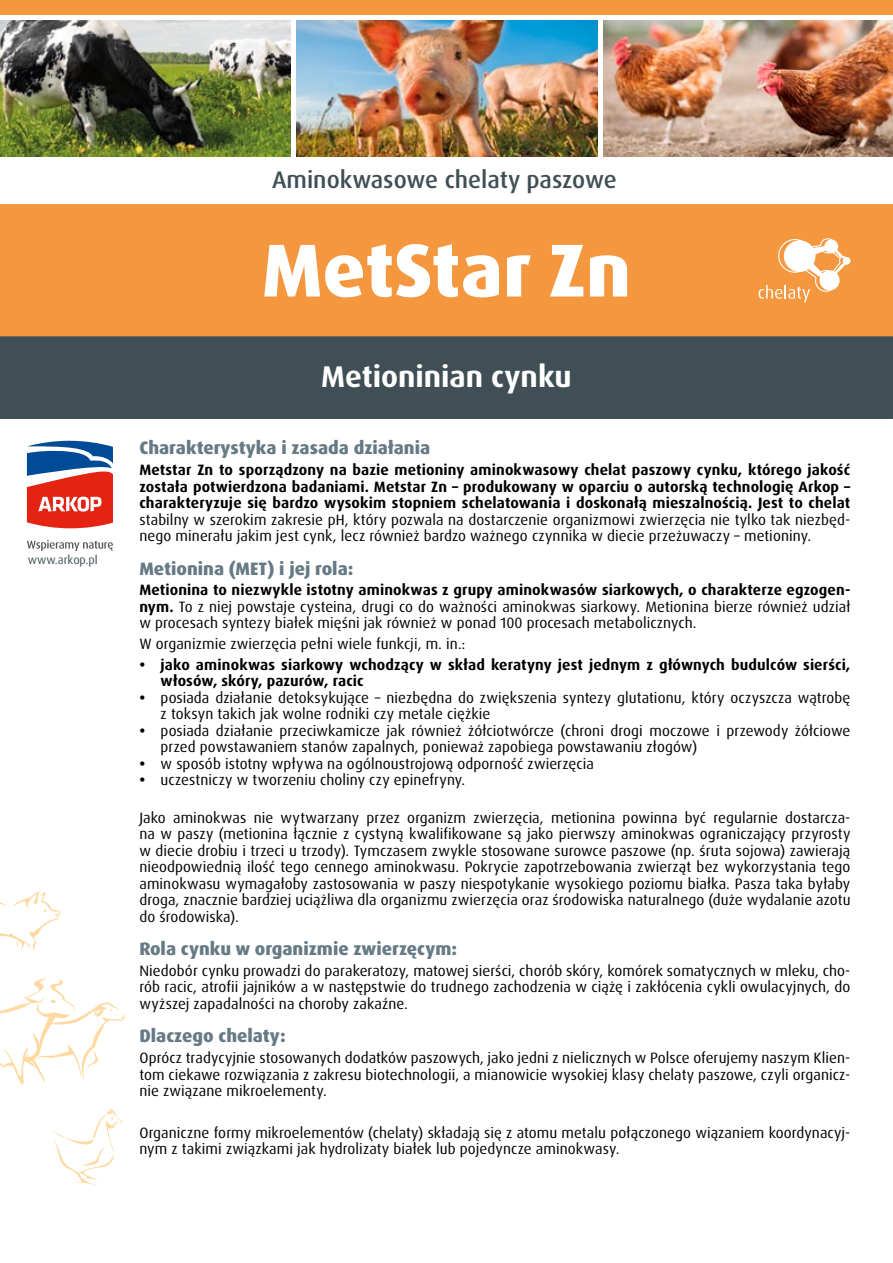
<style>
.page{position:relative;width:893px;height:1263px;background:#fff}
.page>*{position:absolute;margin:0;border:0;box-sizing:border-box;transform-origin:0 0}
.t1{font:800 75px "Dax Pro";color:#fff}
.t2{font:700 30px "Dax Pro";color:#fff}
.t3{font:500 24px "Dax Pro";color:#404f55}
.t4{font:800 18px "Dax Pro";color:#667a85}
.t5{font:15px/16.5px "Dax Pro";letter-spacing:.005em;color:#000}
.t6{font:700 15px/16.5px "Dax Pro";letter-spacing:.01em;color:#000;text-align:justify}
.t7{font:12px "Dax Pro";color:#404f55}
.s1{font-weight:700}
</style>
<div class="page">
<div style="left:0;top:204px;width:893px;height:132px;background:#f4973f"></div>
<svg style="left:0;top:978px;width:125px;height:107px"></svg>
<svg style="left:53px;top:1109px;width:70px;height:76px"></svg>
<svg style="left:0;top:891px;width:61px;height:60px"></svg>
<img style="left:0;top:20px;width:291px;height:137px">
<img style="left:296px;top:20px;width:302px;height:137px">
<img style="left:603px;top:20px;width:290px;height:137px">
<div style="left:0;top:0;width:893px;height:15px;background:#f4973f"></div>
<svg style="left:759px;top:238px;width:91px;height:64px"></svg>
<div style="left:0;top:336px;width:893px;height:83px;background:#404f55"></div>
<svg style="left:27px;top:540px;width:86px;height:11px"></svg>
<svg style="left:27px;top:441px;width:86px;height:87px"></svg>
<p class="t7" style="left:28px;top:552px;width:71px">www.arkop.pl</p>
<h3 class="t3" style="left:272px;top:164px;width:346px">Aminokwasowe chelaty paszowe</h3>
<h1 class="t1" style="left:262px;top:222px;width:371px">MetStar Zn</h1>
<h2 class="t2" style="left:321px;top:357px;width:252px">Metioninian cynku</h2>
<p class="t4" style="left:139px;top:436px;width:292px">Charakterystyka i zasada działania</p>
<p class="t6" style="left:139px;top:462px;width:712px">Metstar Zn to sporządzony na bazie metioniny aminokwasowy chelat paszowy cynku, którego jakość została potwierdzona badaniami. Metstar Zn – produkowany w oparciu o autorską technologię Arkop – charakteryzuje się bardzo wysokim stopniem schelatowania i doskonałą mieszalnością. Jest to chelat</p>
<p class="t5" style="left:139px;top:511px;width:713px">stabilny w szerokim zakresie pH, który pozwala na dostarczenie organizmowi zwierzęcia nie tylko tak niezbęd&shy;nego minerału jakim jest cynk, lecz również bardzo ważnego czynnika w diecie przeżuwaczy – metioniny.</p>
<p class="t4" style="left:139px;top:557px;width:215px">Metionina (MET) i jej rola:</p>
<p class="t5" style="left:139px;top:582px;width:713px;text-align:justify"><span class="s1">Metionina to niezwykle istotny aminokwas z grupy aminokwasów siarkowych, o charakterze egzogen&shy;nym.</span> To z niej powstaje cysteina, drugi co do ważności aminokwas siarkowy. Metionina bierze również udział w procesach syntezy białek mięśni jak również w ponad 100 procesach metabolicznych.</p>
<p class="t5" style="left:139px;top:636px;width:328px">W organizmie zwierzęcia pełni wiele funkcji, m. in.:</p>
<p class="t6" style="left:161px;top:656px;width:691px;text-indent:-21px">• jako aminokwas siarkowy wchodzący w skład keratyny jest jednym z głównych budulców sierści, włosów, skóry, pazurów, racic</p>
<p class="t5" style="left:161px;top:689px;width:691px;text-indent:-21px"><span class="s1">•</span> posiada działanie detoksykujące – niezbędna do zwiększenia syntezy glutationu, który oczyszcza wątrobę z toksyn takich jak wolne rodniki czy metale ciężkie</p>
<p class="t5" style="left:161px;top:722px;width:691px;text-indent:-21px"><span class="s1">•</span> posiada działanie przeciwkamicze jak również żółciotwórcze (chroni drogi moczowe i przewody żółciowe przed powstawaniem stanów zapalnych, ponieważ zapobiega powstawaniu złogów)</p>
<p class="t5" style="left:139px;top:755px;width:456px"><span class="s1">•</span> w sposób istotny wpływa na ogólnoustrojową odporność zwierzęcia</p>
<p class="t5" style="left:139px;top:772px;width:327px"><span class="s1">•</span> uczestniczy w tworzeniu choliny czy epinefryny.</p>
<p class="t5" style="left:139px;top:809px;width:713px;text-align:justify">Jako aminokwas nie wytwarzany przez organizm zwierzęcia, metionina powinna być regularnie dostarcza&shy;na w paszy (metionina łącznie z cystyną kwalifikowane są jako pierwszy aminokwas ograniczający przyrosty w diecie drobiu i trzeci u trzody). Tymczasem zwykle stosowane surowce paszowe (np. śruta sojowa) zawierają nieodpowiednią ilość tego cennego aminokwasu. Pokrycie zapotrzebowania zwierząt bez wykorzystania tego aminokwasu wymagałoby zastosowania w paszy niespotykanie wysokiego poziomu białka. Pasza taka byłaby droga, znacznie bardziej uciążliwa dla organizmu zwierzęcia oraz środowiska naturalnego (duże wydalanie azotu do środowiska).</p>
<p class="t4" style="left:139px;top:937px;width:319px">Rola cynku w organizmie zwierzęcym:</p>
<p class="t5" style="left:139px;top:962px;width:713px;text-align:justify">Niedobór cynku prowadzi do parakeratozy, matowej sierści, chorób skóry, komórek somatycznych w mleku, cho&shy;rób racic, atrofii jajników a w następstwie do trudnego zachodzenia w ciążę i zakłócenia cykli owulacyjnych, do wyższej zapadalności na choroby zakaźne.</p>
<p class="t4" style="left:139px;top:1024px;width:148px">Dlaczego chelaty:</p>
<p class="t5" style="left:139px;top:1050px;width:713px;text-align:justify">Oprócz tradycyjnie stosowanych dodatków paszowych, jako jedni z nielicznych w Polsce oferujemy naszym Klien&shy;tom ciekawe rozwiązania z zakresu biotechnologii, a mianowicie wysokiej klasy chelaty paszowe, czyli organicz&shy;nie związane mikroelementy.</p>
<p class="t5" style="left:139px;top:1124px;width:713px">Organiczne formy mikroelementów (chelaty) składają się z atomu metalu połączonego wiązaniem koordynacyj&shy;nym z takimi związkami jak hydrolizaty białek lub pojedyncze aminokwasy.</p>
</div>
